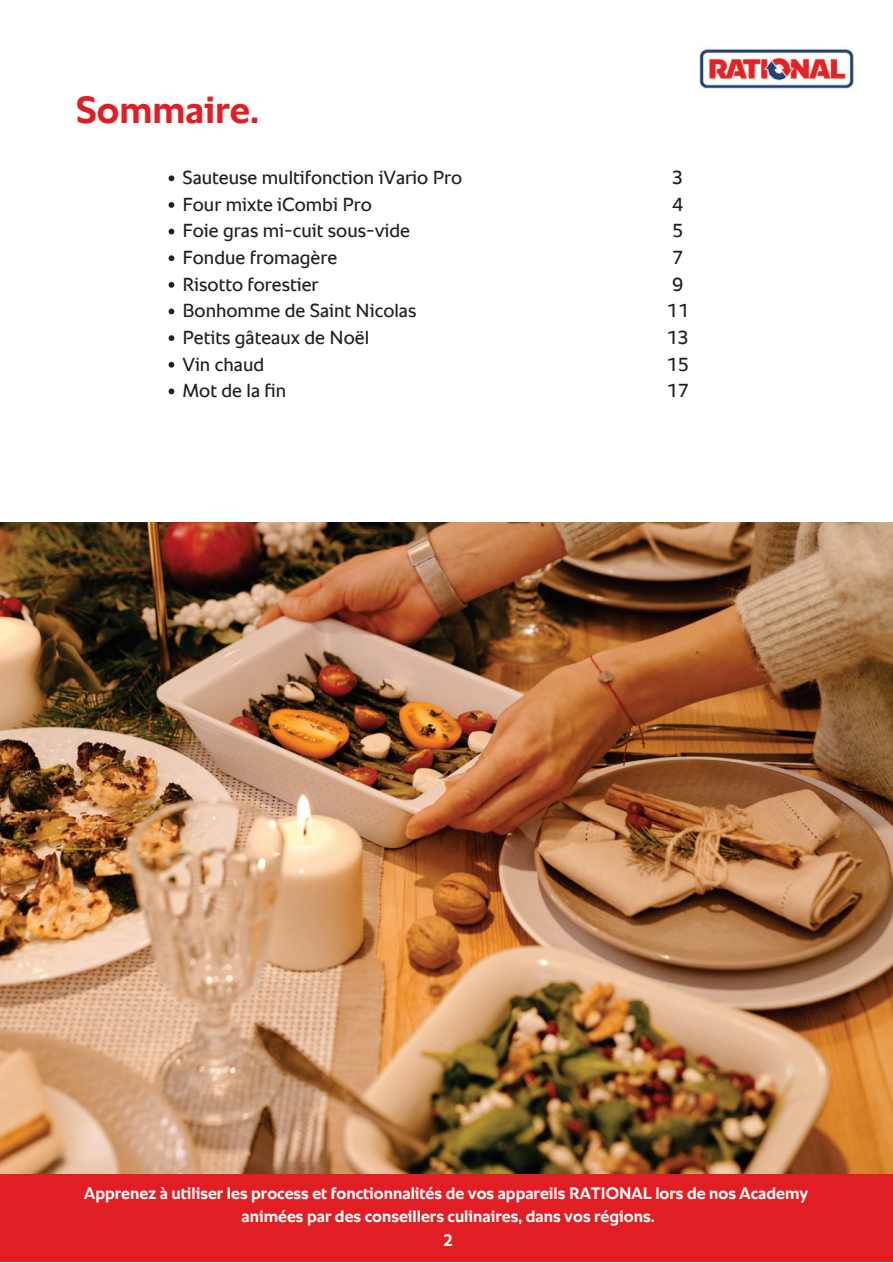
<style>
.page{position:relative;width:893px;height:1263px;background:#fff}
.page>*{position:absolute;margin:0;border:0;box-sizing:border-box;transform-origin:0 0}
.t1{font:700 38.4px "RATIONAL Sans TT";color:#e21e25}
.t2{font:19.2px/26.7px "RATIONAL Sans TT";color:#231f20}
.t3{font:700 16.8px/23.4px "RATIONAL Sans TT";color:#fff;text-align:center}
</style>
<div class="page">
<img style="left:699px;top:49px;width:155px;height:40px">
<div style="left:0;top:1173px;width:893px;height:89px;background:#e21e25"></div>
<img style="left:0;top:522px;width:893px;height:651px">
<svg style="left:169px;top:175px;width:5px;height:6px"></svg>
<svg style="left:169px;top:202px;width:5px;height:6px"></svg>
<svg style="left:169px;top:229px;width:5px;height:5px"></svg>
<svg style="left:169px;top:255px;width:5px;height:6px"></svg>
<svg style="left:169px;top:282px;width:5px;height:6px"></svg>
<svg style="left:169px;top:309px;width:5px;height:5px"></svg>
<svg style="left:169px;top:335px;width:5px;height:6px"></svg>
<svg style="left:169px;top:362px;width:5px;height:6px"></svg>
<svg style="left:169px;top:389px;width:5px;height:5px"></svg>
<h1 class="t1" style="left:76px;top:87px;width:185px">Sommaire.</h1>
<p class="t2" style="left:182px;top:165px;width:281px">Sauteuse multifonction iVario Pro<br>Four mixte iCombi Pro<br>Foie gras mi-cuit sous-vide<br>Fondue fromagère<br>Risotto forestier<br>Bonhomme de Saint Nicolas<br>Petits gâteaux de Noël<br>Vin chaud<br>Mot de la fin</p>
<p class="t2" style="left:666px;top:165px;width:24px">3<br>4<br>5<br>7<br>9<br>11<br>13<br>15<br>17</p>
<p class="t3" style="left:84px;top:1182px;width:725px">Apprenez à utiliser les process et fonctionnalités de vos appareils RATIONAL lors de nos Academy animées par des conseillers culinaires, dans vos régions.<br>2</p>
</div>
